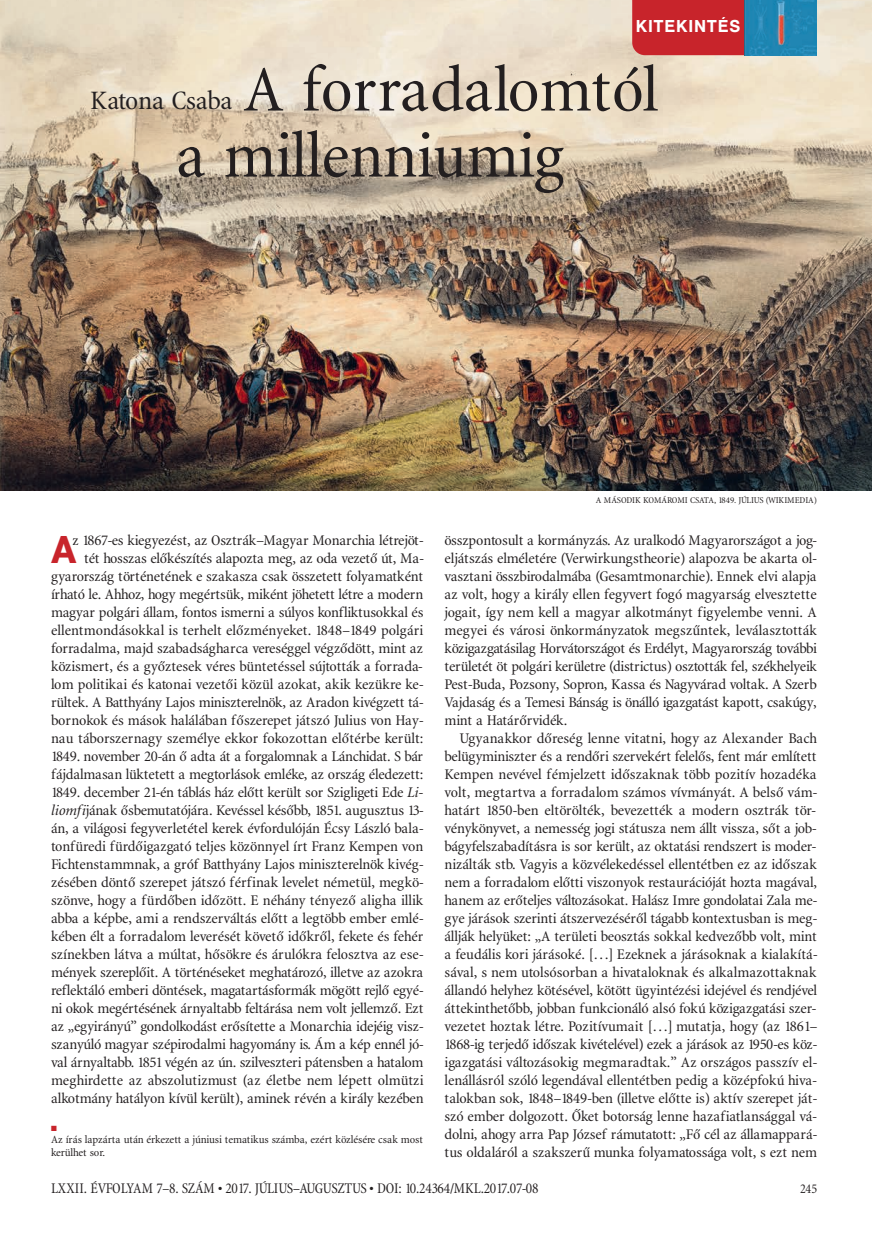
<style>
.page{position:relative;width:872px;height:1233px;background:#fff}
.page>*{position:absolute;margin:0;border:0;box-sizing:border-box;transform-origin:0 0}
.t1{font:66px/66px "Minion Cn PFL";color:#231f20;scale:1.1 1}
.t2{font:500 40.5px "Nimbus San No 5 TEE";color:#c8242b}
.t3{font:27px "Minion Cn PFL";color:#231f20;scale:1.1 1}
.t4{font:500 18px "Nimbus San No 5 TEE";letter-spacing:.05em;color:#fff}
.t5{font:15px/18px "Minion Cn PFL";letter-spacing:-.005em;color:#231f20;text-align:justify;scale:1.1 1}
.t6{font:15px "Minion Cn PFL";letter-spacing:-.005em;color:#231f20}
.t7{font:13.5px "Minion Cn PFL";color:#231f20}
.t8{font:11.25px/13.5px "Minion Cn PFL";letter-spacing:.005em;color:#231f20;scale:1.1 1}
.t9{font:9px "Minion Cn PFL";color:#231f20;scale:1.1 1}
.t10{font:7.5px "Zapf Dingbats";color:#c8242b}
.s1{font-style:italic}
</style>
<div class="page">
<img style="left:0;top:0;width:872px;height:491px">
<div style="left:632px;top:0;width:112px;height:55px;background:#c8242b"></div>
<img style="left:744px;top:0;width:72px;height:55px">
<p class="t4" style="left:636px;top:20px;width:106px">KITEKINTÉS</p>
<h1 class="t1" style="left:176px;top:63px;width:439px;text-indent:67px">A forradalomtól a millenniumig</h1>
<h3 class="t3" style="left:90px;top:90px;width:131px">Katona Csaba</h3>
<p class="t9" style="left:596px;top:497px;width:202px">A MÁSODIK KOMÁROMI CSATA, 1849. JÚLIUS (WIKIMEDIA)</p>
<p class="t5" style="left:51px;top:532px;width:340px;text-align:right">z 1867-es kiegyezést, az Osztrák–Magyar Monarchia létrejöt-<br>tét hosszas előkészítés alapozta meg, az oda vezető út, Ma&shy;gyarország történetének e szakasza csak összetett folyamatként írható le. Ahhoz, hogy megértsük, miként jöhetett létre a modern magyar polgári állam, fontos ismerni a súlyos konfliktusokkal és ellentmondásokkal is terhelt előzményeket. 1848–1849 polgári forradalma, majd szabadságharca vereséggel végződött, mint az közismert, és a győztesek véres büntetéssel sújtották a forrada&shy;lom politikai és katonai vezetői közül azokat, akik kezükre ke&shy;rültek. A Batthyány Lajos miniszterelnök, az Aradon kivégzett tá&shy;bornokok és mások halálában főszerepet játszó Julius von Hay&shy;nau táborszernagy személye ekkor fokozottan előtérbe került:<br>1849. november 20-án ő adta át a forgalomnak a Lánchidat. S bár fájdalmasan lüktetett a megtorlások emléke, az ország éledezett:<br>1849. december 21-én táblás ház előtt került sor Szigligeti Ede <span class="s1">Li&shy;liomfi</span>jának ősbemutatójára. Kevéssel később, 1851. augusztus 13- án, a világosi fegyverletétel kerek évfordulóján Écsy László bala&shy;tonfüredi fürdőigazgató teljes közönnyel írt Franz Kempen von Fichtenstammnak, a gróf Batthyány Lajos miniszterelnök kivég&shy;zésében döntő szerepet játszó férfinak levelet németül, megkö&shy;szönve, hogy a fürdőben időzött. E néhány tényező aligha illik abba a képbe, ami a rendszerváltás előtt a legtöbb ember emlé&shy;kében élt a forradalom leverését követő időkről, fekete és fehér színekben látva a múltat, hősökre és árulókra felosztva az ese&shy;mények szereplőit. A történéseket meghatározó, illetve az azokra reflektáló emberi döntések, magatartásformák mögött rejlő egyé&shy;ni okok megértésének árnyaltabb feltárása nem volt jellemző. Ezt az „egyirányú” gondolkodást erősítette a Monarchia idejéig visz&shy;szanyúló magyar szépirodalmi hagyomány is. Ám a kép ennél jó&shy;val árnyaltabb. 1851 végén az ún. szilveszteri pátensben a hatalom meghirdette az abszolutizmust (az életbe nem lépett olmützi alkotmány hatályon kívül került), aminek révén a király kezében</p>
<p class="t5" style="left:444px;top:532px;width:340px">összpontosult a kormányzás. Az uralkodó Magyarországot a jog&shy;eljátszás elméletére (Verwirkungstheorie) alapozva be akarta ol&shy;vasztani összbirodalmába (Gesamtmonarchie). Ennek elvi alapja az volt, hogy a király ellen fegyvert fogó magyarság elvesztette jogait, így nem kell a magyar alkotmányt figyelembe venni. A megyei és városi önkormányzatok megszűntek, leválasztották közigazgatásilag Horvátországot és Erdélyt, Magyarország további területét öt polgári kerületre (districtus) osztották fel, székhelyeik Pest-Buda, Pozsony, Sopron, Kassa és Nagyvárad voltak. A Szerb Vajdaság és a Temesi Bánság is önálló igazgatást kapott, csakúgy, mint a Határőrvidék.</p>
<h2 class="t2" style="left:51px;top:536px;width:27px">A</h2>
<p class="t5" style="left:444px;top:730px;width:340px;text-indent:15px">Ugyanakkor dőreség lenne vitatni, hogy az Alexander Bach belügyminiszter és a rendőri szervekért felelős, fent már említett Kempen nevével fémjelzett időszaknak több pozitív hozadéka volt, megtartva a forradalom számos vívmányát. A belső vám&shy;határt 1850-ben eltörölték, bevezették a modern osztrák tör&shy;vénykönyvet, a nemesség jogi státusza nem állt vissza, sőt a job&shy;bágyfelszabadításra is sor került, az oktatási rendszert is moder&shy;nizálták stb. Vagyis a közvélekedéssel ellentétben ez az időszak nem a forradalom előtti viszonyok restaurációját hozta magával, hanem az erőteljes változásokat. Halász Imre gondolatai Zala me&shy;gye járások szerinti átszervezéséről tágabb kontextusban is meg&shy;állják helyüket: „A területi beosztás sokkal kedvezőbb volt, mint a feudális kori járásoké. […] Ezeknek a járásoknak a kialakítá&shy;sával, s nem utolsósorban a hivataloknak és alkalmazottaknak állandó helyhez kötésével, kötött ügyintézési idejével és rendjével áttekinthetőbb, jobban funkcionáló alsó fokú közigazgatási szer&shy;vezetet hoztak létre. Pozitívumait […] mutatja, hogy (az 1861– 1868-ig terjedő időszak kivételével) ezek a járások az 1950-es köz&shy;igazgatási változásokig megmaradtak.” Az országos passzív el&shy;lenállásról szóló legendával ellentétben pedig a középfokú hiva&shy;talokban sok, 1848–1849-ben (illetve előtte is) aktív szerepet ját&shy;szó ember dolgozott. Őket botorság lenne hazafiatlansággal vá&shy;dolni, ahogy arra Pap József rámutatott: „Fő cél az államappará&shy;tus oldaláról a szakszerű munka folyamatossága volt, s ezt nem</p>
<p class="t6" style="left:51px;top:1182px;width:489px">LXXII. ÉVFOLYAM 7–8. SZÁM ● 2017. JÚLIUS–AUGUSZTUS ● DOI: 10.24364/MKL.2017.07-08</p>
<p class="t7" style="left:800px;top:1183px;width:18px">245</p>
<p class="t10" style="left:51px;top:1124px;width:7px">■</p>
<p class="t8" style="left:51px;top:1133px;width:340px">Az írás lapzárta után érkezett a júniusi tematikus számba, ezért közlésére csak most kerülhet sor.</p>
</div>
